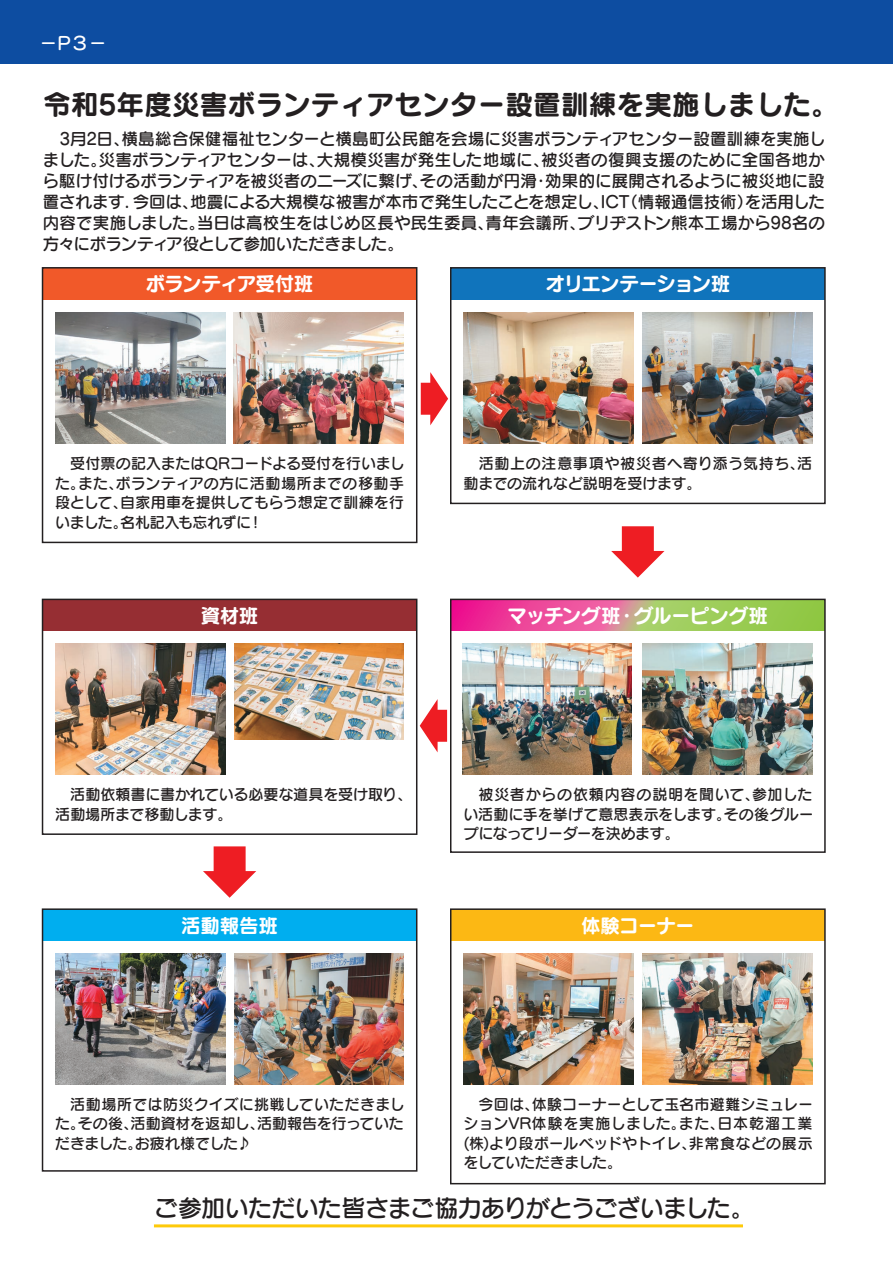
<style>
.page{position:relative;width:893px;height:1263px;background:#fff}
.page>*{position:absolute;margin:0;border:0;box-sizing:border-box;transform-origin:0 0}
.t1{font:27.75px "Seurat Pro B";color:#231f20}
.t2{font:24px "Seurat Pro DB";letter-spacing:-.04em;color:#231f20}
.t3{font:19.5px "Seurat Pro B";letter-spacing:-.03em;color:#fff}
.t4{font:19.5px "Seurat Pro B";letter-spacing:-.07em;color:#fff}
.t5{font:18px "Seurat Pro DB";color:#fff}
.t6{font:16.5px/21px "Seurat Pro DB";letter-spacing:-.025em;color:#231f20;text-align:justify}
.t7{font:15px/19.5px "Seurat Pro DB";color:#231f20;text-align:justify}
.t8{font:15px/19.5px "Seurat Pro DB";letter-spacing:.02em;color:#231f20}
</style>
<div class="page">
<div style="left:0;top:0;width:893px;height:64px;background:#0d4da1"></div>
<img style="left:642px;top:644px;width:171px;height:130px">
<img style="left:462px;top:644px;width:170px;height:130px">
<img style="left:234px;top:313px;width:170px;height:130px">
<img style="left:55px;top:313px;width:170px;height:130px">
<img style="left:55px;top:644px;width:171px;height:130px">
<img style="left:234px;top:644px;width:170px;height:96px">
<img style="left:463px;top:313px;width:171px;height:130px">
<img style="left:642px;top:313px;width:170px;height:130px">
<img style="left:55px;top:953px;width:171px;height:131px">
<img style="left:234px;top:953px;width:170px;height:131px">
<img style="left:463px;top:953px;width:171px;height:131px">
<img style="left:642px;top:953px;width:170px;height:131px">
<div style="left:43px;top:268px;width:374px;height:31px;background:#f15929"></div>
<svg style="left:453px;top:602px;width:370px;height:29px;background:#c38c78"></svg>
<div style="left:43px;top:909px;width:374px;height:32px;background:#00aeef"></div>
<div style="left:451px;top:909px;width:374px;height:32px;background:#fcb814"></div>
<div style="left:451px;top:268px;width:374px;height:31px;background:#1074bc"></div>
<div style="left:43px;top:599px;width:374px;height:32px;background:#962e33"></div>
<svg style="left:421px;top:372px;width:27px;height:53px"></svg>
<svg style="left:420px;top:699px;width:27px;height:53px"></svg>
<svg style="left:203px;top:846px;width:53px;height:52px"></svg>
<svg style="left:611px;top:526px;width:53px;height:52px"></svg>
<div style="left:42px;top:267px;width:375px;height:276px;border:2px solid #231f20"></div>
<div style="left:42px;top:599px;width:375px;height:236px;border:2px solid #231f20"></div>
<div style="left:450px;top:599px;width:376px;height:254px;border:2px solid #231f20"></div>
<div style="left:42px;top:908px;width:375px;height:264px;border:2px solid #231f20"></div>
<div style="left:450px;top:267px;width:376px;height:237px;border:2px solid #231f20"></div>
<div style="left:450px;top:908px;width:376px;height:276px;border:2px solid #231f20"></div>
<hr style="left:154px;top:1224px;width:589px;height:3px;background:#feca0a">
<p class="t5" style="left:40px;top:32px;width:69px">－P３－</p>
<h1 class="t1" style="left:43px;top:85px;width:797px">令和5年度災害ボランティアセンター設置訓練を実施しました。</h1>
<p class="t6" style="left:43px;top:128px;width:784px">　3月2日、横島総合保健福祉センターと横島町公民館を会場に災害ボランティアセンター設置訓練を実施しました。災害ボランティアセンターは、大規模災害が発生した地域に、被災者の復興支援のために全国各地から駆け付けるボランティアを被災者のニーズに繋げ、その活動が円滑・効果的に展開されるように被災地に設置されます．今回は、地震による大規模な被害が本市で発生したことを想定し、ICT（情報通信技術）を活用した内容で実施しました。当日は高校生をはじめ区長や民生委員、青年会議所、ブリヂストン熊本工場から98名の方々にボランティア役として参加いただきました。</p>
<h3 class="t3" style="left:146px;top:270px;width:169px">ボランティア受付班</h3>
<h3 class="t4" style="left:545px;top:270px;width:186px">オリエンテーション班</h3>
<p class="t7" style="left:55px;top:453px;width:351px">　受付票の記入またはQRコードよる受付を行いました。また、ボランティアの方に活動場所までの移動手段として、自家用車を提供してもらう想定で訓練を行いました。名札記入も忘れずに！</p>
<h3 class="t3" style="left:201px;top:602px;width:59px">資材班</h3>
<p class="t8" style="left:464px;top:453px;width:350px;text-indent:15px">活動上の注意事項や被災者へ寄り添う気持ち、活動までの流れなど説明を受けます。</p>
<h3 class="t3" style="left:508px;top:602px;width:262px">マッチング班・グルーピング班</h3>
<p class="t7" style="left:55px;top:784px;width:358px">　活動依頼書に書かれている必要な道具を受け取り、活動場所まで移動します。</p>
<h3 class="t3" style="left:181px;top:911px;width:98px">活動報告班</h3>
<p class="t7" style="left:463px;top:784px;width:352px">　被災者からの依頼内容の説明を聞いて、参加したい活動に手を挙げて意思表示をします。その後グループになってリーダーを決めます。</p>
<h3 class="t3" style="left:581px;top:911px;width:115px">体験コーナー</h3>
<p class="t7" style="left:55px;top:1094px;width:351px">　活動場所では防災クイズに挑戦していただきました。その後、活動資材を返却し、活動報告を行っていただきました。お疲れ様でした♪</p>
<p class="t7" style="left:463px;top:1094px;width:351px">　今回は、体験コーナーとして玉名市避難シミュレーションVR体験を実施しました。また、日本乾溜工業(株)より段ボールベッドやトイレ、非常食などの展示をしていただきました。</p>
<h2 class="t2" style="left:154px;top:1192px;width:602px">ご参加いただいた皆さまご協力ありがとうございました。</h2>
</div>
